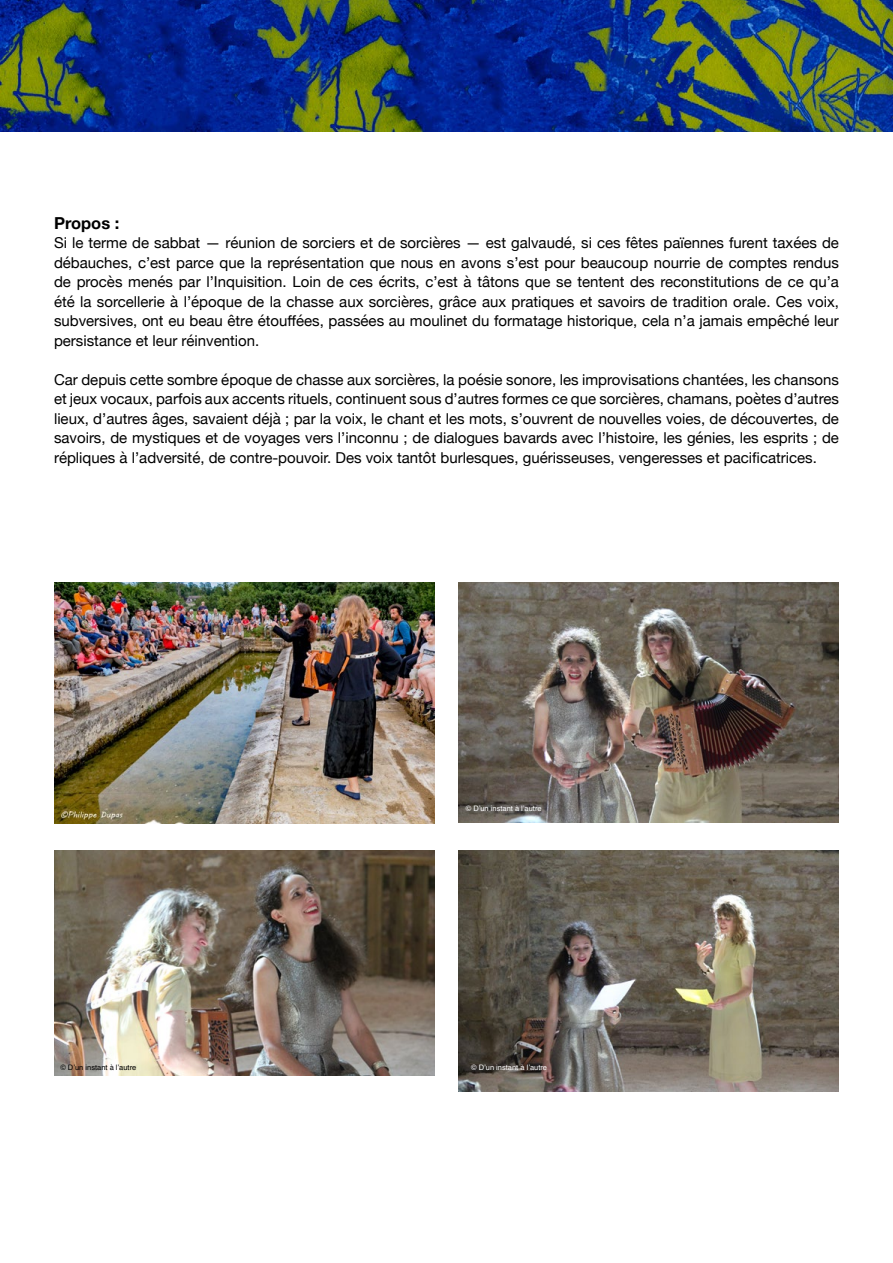
<style>
.page{position:relative;width:893px;height:1263px;background:#fff}
.page>*{position:absolute;margin:0;border:0;box-sizing:border-box;transform-origin:0 0}
.t1{font:700 16.5px "Helvetica Neue";color:#000}
.t2{font:15px/19.5px "Helvetica Neue";color:#000;text-align:justify}
.t3{font:7.5px "Helvetica";color:#fff}
.t4{font:7.5px "Helvetica";color:#000}
</style>
<div class="page">
<img style="left:0;top:0;width:893px;height:132px">
<img style="left:54px;top:583px;width:380px;height:240px">
<img style="left:54px;top:850px;width:380px;height:226px">
<img style="left:459px;top:583px;width:380px;height:240px">
<img style="left:459px;top:850px;width:380px;height:241px">
<p class="t1" style="left:54px;top:210px;width:67px">Propos :</p>
<p class="t2" style="left:54px;top:234px;width:786px">Si le terme de sabbat — réunion de sorciers et de sorcières — est galvaudé, si ces fêtes païennes furent taxées de débauches, c’est parce que la représentation que nous en avons s’est pour beaucoup nourrie de comptes rendus de procès menés par l’Inquisition. Loin de ces écrits, c’est à tâtons que se tentent des reconstitutions de ce qu’a été la sorcellerie à l’époque de la chasse aux sorcières, grâce aux pratiques et savoirs de tradition orale. Ces voix, subversives, ont eu beau être étouffées, passées au moulinet du formatage historique, cela n’a jamais empêché leur persistance et leur réinvention.</p>
<p class="t2" style="left:54px;top:370px;width:786px">Car depuis cette sombre époque de chasse aux sorcières, la poésie sonore, les improvisations chantées, les chansons et jeux vocaux, parfois aux accents rituels, continuent sous d’autres formes ce que sorcières, chamans, poètes d’autres lieux, d’autres âges, savaient déjà ; par la voix, le chant et les mots, s’ouvrent de nouvelles voies, de découvertes, de savoirs, de mystiques et de voyages vers l’inconnu ; de dialogues bavards avec l’histoire, les génies, les esprits ; de répliques à l’adversité, de contre-pouvoir. Des voix tantôt burlesques, guérisseuses, vengeresses et pacificatrices.</p>
<p class="t3" style="left:466px;top:802px;width:77px">© D’un instant à l’autre</p>
<p class="t4" style="left:60px;top:1061px;width:77px">© D’un instant à l’autre</p>
<p class="t3" style="left:471px;top:1061px;width:77px">© D’un instant à l’autre</p>
</div>
